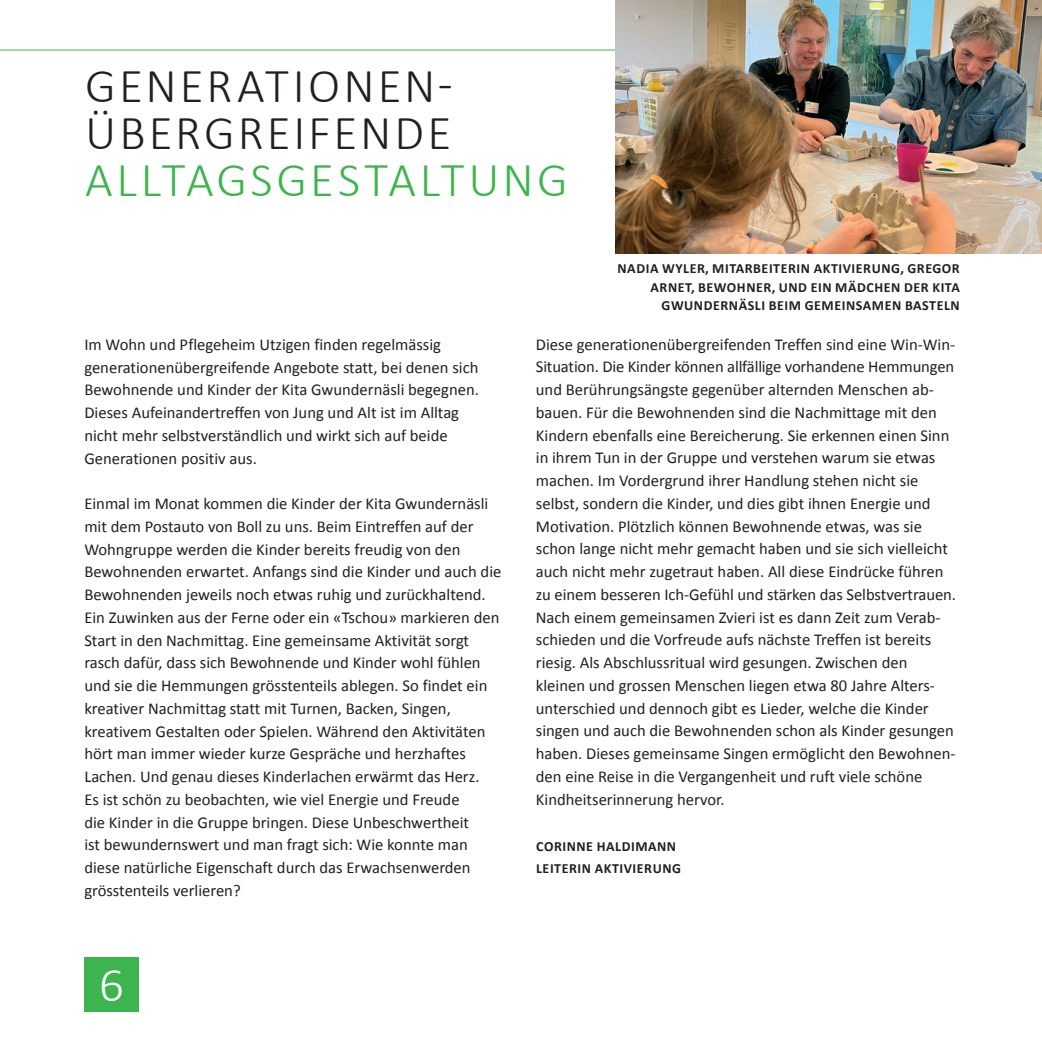
<style>
.page{position:relative;width:1042px;height:1042px;background:#fff}
.page>*{position:absolute;margin:0;border:0;box-sizing:border-box;transform-origin:0 0}
.t1{font:300 49px/47.2px "Calibri";letter-spacing:.06em;color:#231f20}
.t2{font:300 49px "Calibri";letter-spacing:.07em;color:#3cb54e}
.t3{font:300 49px "Calibri";color:#fff}
.t4{font:16.62px/22.8px "Calibri";color:#231f20}
.t5{font:700 14px/18.4px "Calibri";letter-spacing:.04em;color:#231f20}
</style>
<div class="page">
<hr style="left:0;top:50px;width:615px;height:1px;background:#3cb54e">
<div style="left:84px;top:957px;width:55px;height:55px;background:#3cb54e"></div>
<img style="left:615px;top:0;width:427px;height:253px">
<h1 class="t1" style="left:85px;top:61px;width:369px">GENERATIONEN-<br>ÜBERGREIFENDE</h1>
<h1 class="t2" style="left:85px;top:149px;width:484px">ALLTAGSGESTALTUNG</h1>
<p class="t5" style="left:617px;top:260px;width:344px;text-align:right">NADIA WYLER, MITARBEITERIN AKTIVIERUNG, GREGOR<br>ARNET, BEWOHNER, UND EIN MÄDCHEN DER KITA<br>GWUNDERNÄSLI BEIM GEMEINSAMEN BASTELN</p>
<p class="t4" style="left:84px;top:333px;width:396px">Im Wohn und Pflegeheim Utzigen finden regelmässig generationenübergreifende Angebote statt, bei denen sich Bewohnende und Kinder der Kita Gwundernäsli begegnen.<br>Dieses Aufeinandertreffen von Jung und Alt ist im Alltag nicht mehr selbstverständlich und wirkt sich auf beide Generationen positiv aus.</p>
<p class="t4" style="left:84px;top:492px;width:419px">Einmal im Monat kommen die Kinder der Kita Gwundernäsli mit dem Postauto von Boll zu uns. Beim Eintreffen auf der Wohngruppe werden die Kinder bereits freudig von den Bewohnenden erwartet. Anfangs sind die Kinder und auch die Bewohnenden jeweils noch etwas ruhig und zurückhaltend.<br>Ein Zuwinken aus der Ferne oder ein «Tschou» markieren den Start in den Nachmittag. Eine gemeinsame Aktivität sorgt rasch dafür, dass sich Bewohnende und Kinder wohl fühlen und sie die Hemmungen grösstenteils ablegen. So findet ein kreativer Nachmittag statt mit Turnen, Backen, Singen, kreativem Gestalten oder Spielen. Während den Aktivitäten hört man immer wieder kurze Gespräche und herzhaftes Lachen. Und genau dieses Kinderlachen erwärmt das Herz.<br>Es ist schön zu beobachten, wie viel Energie und Freude<br>die Kinder in die Gruppe bringen. Diese Unbeschwertheit<br>ist bewundernswert und man fragt sich: Wie konnte man diese natürliche Eigenschaft durch das Erwachsenwerden grösstenteils verlieren?</p>
<h1 class="t3" style="left:99px;top:954px;width:26px">6</h1>
<p class="t4" style="left:536px;top:333px;width:422px">Diese generationenübergreifenden Treffen sind eine Win-Win-Situation. Die Kinder können allfällige vorhandene Hemmungen und Berührungsängste gegenüber alternden Menschen ab&shy;bauen. Für die Bewohnenden sind die Nachmittage mit den Kindern ebenfalls eine Bereicherung. Sie erkennen einen Sinn in ihrem Tun in der Gruppe und verstehen warum sie etwas machen. Im Vordergrund ihrer Handlung stehen nicht sie selbst, sondern die Kinder, und dies gibt ihnen Energie und Motivation. Plötzlich können Bewohnende etwas, was sie schon lange nicht mehr gemacht haben und sie sich vielleicht auch nicht mehr zugetraut haben. All diese Eindrücke führen zu einem besseren Ich-Gefühl und stärken das Selbstvertrauen.<br>Nach einem gemeinsamen Zvieri ist es dann Zeit zum Verab&shy;schieden und die Vorfreude aufs nächste Treffen ist bereits riesig. Als Abschlussritual wird gesungen. Zwischen den kleinen und grossen Menschen liegen etwa 80 Jahre Alters&shy;unterschied und dennoch gibt es Lieder, welche die Kinder singen und auch die Bewohnenden schon als Kinder gesungen haben. Dieses gemeinsame Singen ermöglicht den Bewohnen&shy;den eine Reise in die Vergangenheit und ruft viele schöne Kindheitserinnerung hervor.</p>
<p class="t5" style="left:536px;top:834px;width:146px;line-height:22.8px">CORINNE HALDIMANN<br>LEITERIN AKTIVIERUNG</p>
</div>
